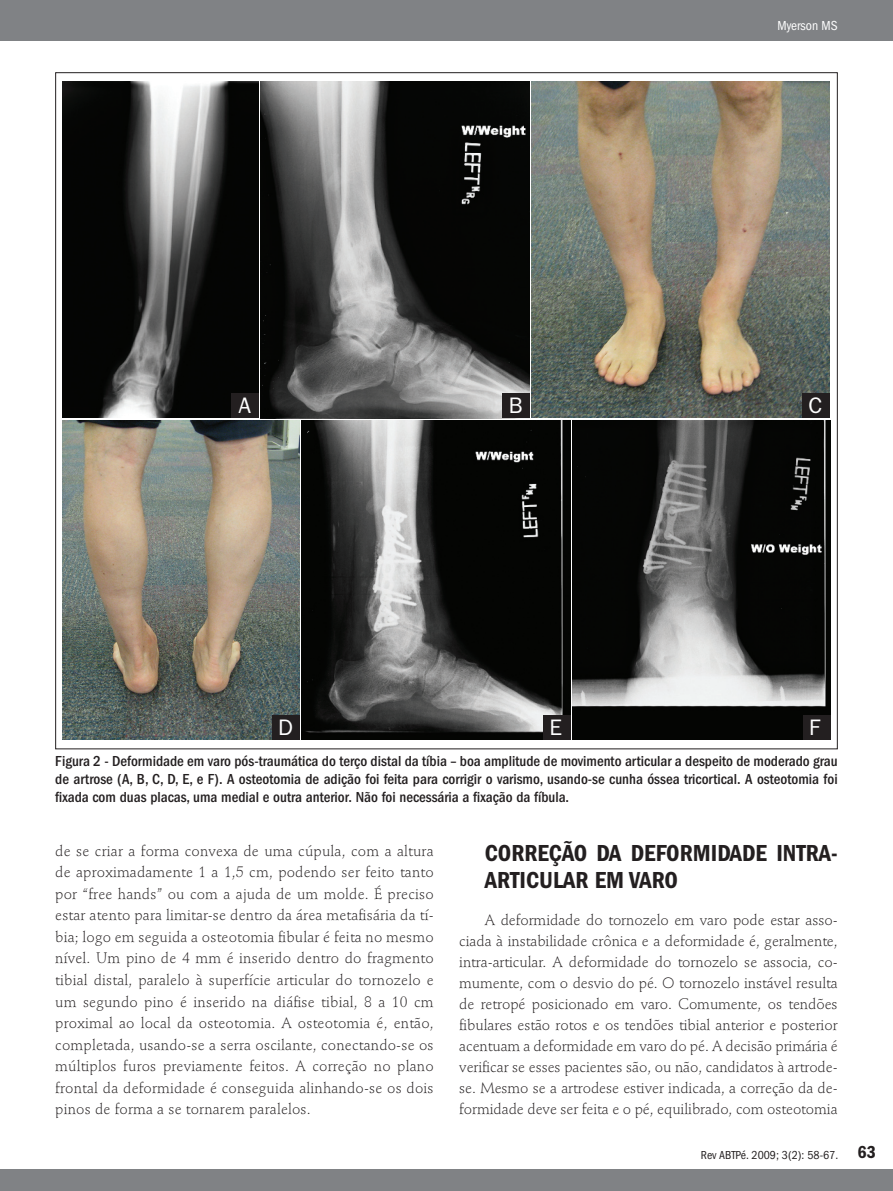
<style>
.page{position:relative;width:893px;height:1191px;background:#fff}
.page>*{position:absolute;margin:0;border:0;box-sizing:border-box;transform-origin:0 0}
._05_1_Sub1{font:24px/27.2px "ITC Franklin Gothic Std Dm Cd";color:#231f20}
._06_0_Tabela_título{font:22.5px "ITC Franklin Gothic Std";color:#fff}
.t1{font:18px "ITC Franklin Gothic Std Dm Cd";color:#231f20}
._05_0_Texto_txt{font:300 15px/21.6px "Stempel Schneidler Std";letter-spacing:.005em;color:#231f20;text-align:justify}
._06_0_Tabela_título-2{font:500 condensed 15px/18px "ITC Franklin Gothic Std";color:#231f20;text-align:justify}
.t2{font:condensed 13.5px "ITC Franklin Gothic Std";color:#fff}
.t3{font:condensed 12px "ITC Franklin Gothic Std";color:#231f20}
</style>
<div class="page">
<div style="left:0;top:1169px;width:893px;height:22px;background:#808285"></div>
<div style="left:0;top:0;width:893px;height:40px;background:#808285"></div>
<img style="left:63px;top:82px;width:196px;height:336px">
<img style="left:261px;top:82px;width:269px;height:336px">
<img style="left:532px;top:82px;width:297px;height:336px">
<img style="left:63px;top:420px;width:236px;height:319px">
<img style="left:301px;top:420px;width:269px;height:319px">
<img style="left:573px;top:420px;width:257px;height:320px">
<div style="left:231px;top:393px;width:27px;height:25px;background:#231f20"></div>
<div style="left:503px;top:393px;width:27px;height:25px;background:#231f20"></div>
<div style="left:272px;top:715px;width:27px;height:24px;background:#231f20"></div>
<div style="left:543px;top:715px;width:27px;height:24px;background:#231f20"></div>
<div style="left:803px;top:715px;width:27px;height:25px;background:#231f20"></div>
<div style="left:802px;top:393px;width:27px;height:25px;background:#231f20"></div>
<p class="t2" style="left:777px;top:18px;width:62px">Myerson MS</p>
<p class="_06_0_Tabela_título" style="left:239px;top:393px;width:14px">A</p>
<p class="_06_0_Tabela_título" style="left:509px;top:393px;width:15px">B</p>
<p class="_06_0_Tabela_título" style="left:809px;top:393px;width:15px">C</p>
<p class="_06_0_Tabela_título" style="left:278px;top:714px;width:16px">D</p>
<p class="_06_0_Tabela_título" style="left:549px;top:714px;width:14px">E</p>
<p class="_06_0_Tabela_título" style="left:809px;top:714px;width:12px">F</p>
<p class="_06_0_Tabela_título-2" style="left:55px;top:752px;width:784px">Figura 2 - Deformidade em varo pós-traumática do terço distal da tíbia – boa amplitude de movimento articular a despeito de moderado grau de artrose (A, B, C, D, E, e F). A osteotomia de adição foi feita para corrigir o varismo, usando-se cunha óssea tricortical. A osteotomia foi fixada com duas placas, uma medial e outra anterior. Não foi necessária a fixação da fíbula.</p>
<p class="_05_0_Texto_txt" style="left:55px;top:840px;width:380px">de se criar a forma convexa de uma cúpula, com a altura de aproximadamente 1 a 1,5 cm, podendo ser feito tanto por “free hands” ou com a ajuda de um molde. É preciso estar atento para limitar-se dentro da área metafisária da tí&shy;bia; logo em seguida a osteotomia fibular é feita no mesmo nível. Um pino de 4 mm é inserido dentro do fragmento tibial distal, paralelo à superfície articular do tornozelo e um segundo pino é inserido na diáfise tibial, 8 a 10 cm proximal ao local da osteotomia. A osteotomia é, então, completada, usando-se a serra oscilante, conectando-se os múltiplos furos previamente feitos. A correção no plano frontal da deformidade é conseguida alinhando-se os dois pinos de forma a se tornarem paralelos.</p>
<p class="_05_1_Sub1" style="left:485px;top:839px;width:78px">CORREÇÃO</p>
<p class="_05_1_Sub1" style="left:485px;top:839px;width:354px;text-indent:112px">DA DEFORMIDADE INTRA-<br>ARTICULAR EM VARO</p>
<p class="_05_0_Texto_txt" style="left:459px;top:909px;width:380px;line-height:21.1px;text-indent:26px">A deformidade do tornozelo em varo pode estar asso&shy;ciada à instabilidade crônica e a deformidade é, geralmente, intra-articular. A deformidade do tornozelo se associa, co&shy;mumente, com o desvio do pé. O tornozelo instável resulta de retropé posicionado em varo. Comumente, os tendões fibulares estão rotos e os tendões tibial anterior e posterior acentuam a deformidade em varo do pé. A decisão primária é verificar se esses pacientes são, ou não, candidatos à artrode&shy;se. Mesmo se a artrodese estiver indicada, a correção da de&shy;formidade deve ser feita e o pé, equilibrado, com osteotomia</p>
<p class="t3" style="left:701px;top:1148px;width:139px">Rev ABTPé. 2009; 3(2): 58-67.</p>
<p class="t1" style="left:857px;top:1142px;width:20px">63</p>
</div>
